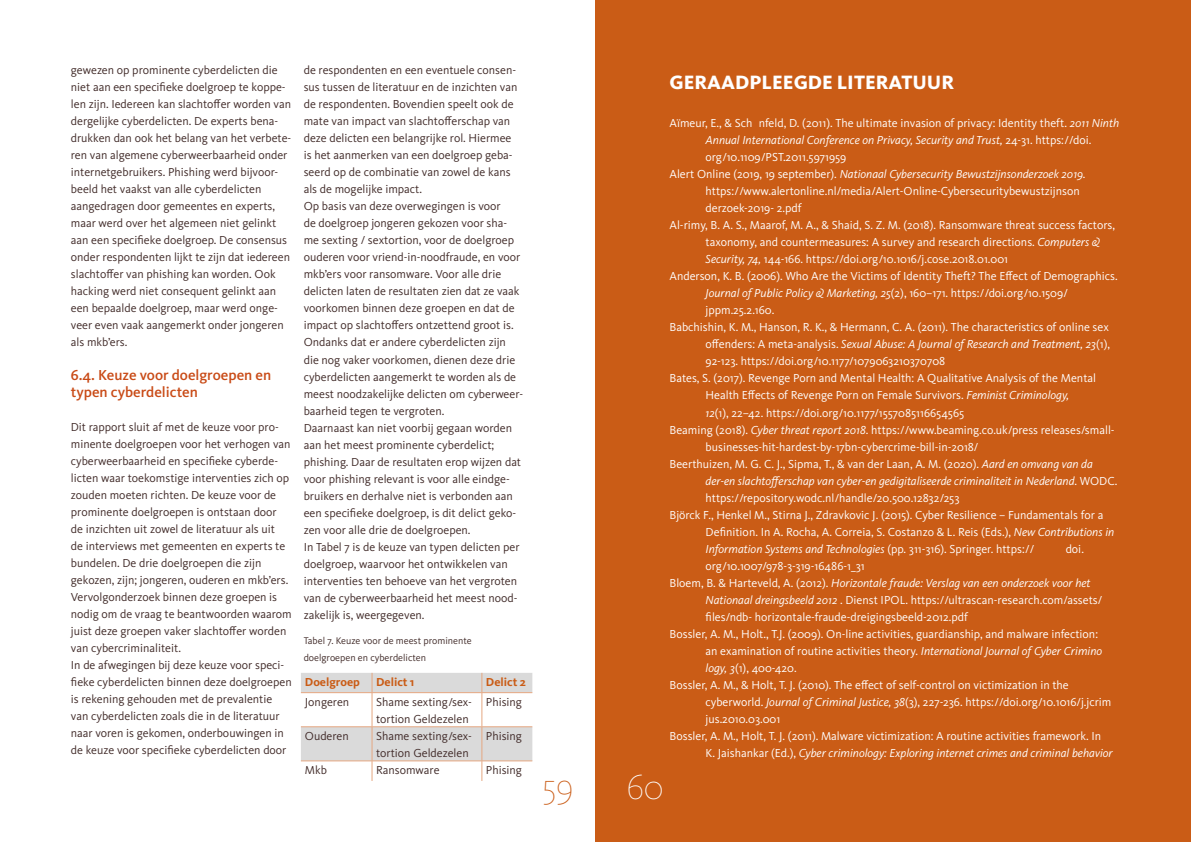
<style>
.page{position:relative;width:1191px;height:842px;background:#fff}
.page>*{position:absolute;margin:0;border:0;box-sizing:border-box;transform-origin:0 0}
.t1{font:100 36px "Kievit OT";color:#ca5c16}
.t2{font:100 36px "Kievit OT";color:#fff}
.t3{font:800 20px "Kievit OT";color:#fff}
.t4{font:500 15px/17px "Kievit OT";color:#c94b17}
.t5{font:12px/17px "Kievit OT";color:#412b29}
.t6{font:12px "Kievit OT";color:#fff}
.t7{font:italic 12px "Kievit OT";color:#fff}
.t8{font:700 12px "Kievit OT";color:#ca5c16}
.t9{font:10px/17px "Kievit OT";color:#412b29}
.s1{font-style:italic}
.s2{font-style:normal}
</style>
<div class="page">
<svg style="left:301px;top:673px;width:231px;height:108px"></svg>
<div style="left:595px;top:0;width:596px;height:842px;background:#ca5c16"></div>
<p class="t5" style="left:71px;top:62px;width:222px">gewezen op prominente cyberdelicten die niet aan een specifieke doelgroep te koppe&shy;len zijn. Iedereen kan slachtoffer worden van dergelijke cyberdelicten. De experts bena&shy;drukken dan ook het belang van het verbete&shy;ren van algemene cyberweerbaarheid onder internetgebruikers. Phishing werd bijvoor&shy;beeld het vaakst van alle cyberdelicten aangedragen door gemeentes en experts, maar werd over het algemeen niet gelinkt aan een specifieke doelgroep. De consensus onder respondenten lijkt te zijn dat iedereen slachtoffer van phishing kan worden. Ook hacking werd niet consequent gelinkt aan een bepaalde doelgroep, maar werd onge&shy;veer even vaak aangemerkt onder jongeren als mkb’ers.</p>
<p class="t4" style="left:71px;top:367px;width:202px">6.4. Keuze voor doelgroepen en typen cyberdelicten</p>
<p class="t5" style="left:71px;top:419px;width:222px">Dit rapport sluit af met de keuze voor pro&shy;minente doelgroepen voor het verhogen van cyberweerbaarheid en specifieke cyberde&shy;licten waar toekomstige interventies zich op zouden moeten richten. De keuze voor de prominente doelgroepen is ontstaan door de inzichten uit zowel de literatuur als uit<br>de interviews met gemeenten en experts te bundelen. De drie doelgroepen die zijn gekozen, zijn; jongeren, ouderen en mkb’ers.<br>Vervolgonderzoek binnen deze groepen is nodig om de vraag te beantwoorden waarom juist deze groepen vaker slachtoffer worden van cybercriminaliteit.<br>In de afwegingen bij deze keuze voor speci&shy;fieke cyberdelicten binnen deze doelgroepen is rekening gehouden met de prevalentie van cyberdelicten zoals die in de literatuur naar voren is gekomen, onderbouwingen in de keuze voor specifieke cyberdelicten door</p>
<p class="t5" style="left:304px;top:62px;width:221px">de respondenten en een eventuele consen&shy;sus tussen de literatuur en de inzichten van de respondenten. Bovendien speelt ook de mate van impact van slachtofferschap van deze delicten een belangrijke rol. Hiermee<br>is het aanmerken van een doelgroep geba&shy;seerd op de combinatie van zowel de kans als de mogelijke impact.<br>Op basis van deze overwegingen is voor<br>de doelgroep jongeren gekozen voor sha&shy;me sexting / sextortion, voor de doelgroep ouderen voor vriend-in-noodfraude, en voor mkb’ers voor ransomware. Voor alle drie delicten laten de resultaten zien dat ze vaak voorkomen binnen deze groepen en dat de impact op slachtoffers ontzettend groot is.<br>Ondanks dat er andere cyberdelicten zijn die nog vaker voorkomen, dienen deze drie cyberdelicten aangemerkt te worden als de meest noodzakelijke delicten om cyberweer&shy;baarheid tegen te vergroten.<br>Daarnaast kan niet voorbij gegaan worden aan het meest prominente cyberdelict; phishing. Daar de resultaten erop wijzen dat voor phishing relevant is voor alle eindge&shy;bruikers en derhalve niet is verbonden aan een specifieke doelgroep, is dit delict geko&shy;zen voor alle drie de doelgroepen.<br>In Tabel 7 is de keuze van typen delicten per doelgroep, waarvoor het ontwikkelen van interventies ten behoeve van het vergroten van de cyberweerbaarheid het meest nood&shy;zakelijk is, weergegeven.</p>
<p class="t9" style="left:304px;top:632px;width:169px">Tabel 7. Keuze voor de meest prominente doelgroepen en cyberdelicten</p>
<p class="t8" style="left:305px;top:675px;width:57px">Doelgroep</p>
<p class="t8" style="left:376px;top:675px;width:40px">Delict 1</p>
<p class="t8" style="left:486px;top:675px;width:41px">Delict 2</p>
<p class="t5" style="left:305px;top:693px;width:46px">Jongeren</p>
<p class="t5" style="left:376px;top:693px;width:97px">Shame sexting/sex&shy;tortion Geldezelen</p>
<p class="t5" style="left:486px;top:693px;width:38px">Phising</p>
<p class="t5" style="left:305px;top:727px;width:45px">Ouderen</p>
<p class="t5" style="left:376px;top:727px;width:97px">Shame sexting/sex&shy;tortion Geldezelen</p>
<p class="t5" style="left:486px;top:727px;width:38px">Phising</p>
<p class="t5" style="left:305px;top:761px;width:24px">Mkb</p>
<p class="t5" style="left:376px;top:761px;width:65px">Ransomware</p>
<p class="t5" style="left:486px;top:761px;width:38px">Phising</p>
<h1 class="t1" style="left:542px;top:765px;width:33px">59</h1>
<h2 class="t3" style="left:669px;top:70px;width:286px">GERAADPLEEGDE LITERATUUR</h2>
<p class="t6" style="left:669px;top:116px;width:451px">Aïmeur, E., &amp; Schőnfeld, D. (2011). The ultimate invasion of privacy: Identity theft. <span class="s1">2011 Ninth</span></p>
<p class="t7" style="left:705px;top:133px;width:387px">Annual International Conference on Privacy, Security and Trust, <span class="s2">24-31. https://doi.</span></p>
<p class="t6" style="left:705px;top:150px;width:142px">org/10.1109/PST.2011.5971959</p>
<p class="t7" style="left:669px;top:167px;width:418px"><span class="s2">Alert Online (2019, 19 september).</span> Nationaal Cybersecurity Bewustzijnsonderzoek 2019.</p>
<p class="t6" style="left:705px;top:184px;width:376px">https://www.alertonline.nl/media/Alert-Online-Cybersecuritybewustzijnson</p>
<p class="t6" style="left:705px;top:201px;width:98px">derzoek-2019- 2.pdf</p>
<p class="t6" style="left:669px;top:218px;width:447px">Al-rimy, B. A. S., Maarof, M. A., &amp; Shaid, S. Z. M. (2018). Ransomware threat success factors,</p>
<p class="t6" style="left:705px;top:235px;width:396px">taxonomy, and countermeasures: A survey and research directions. <span class="s1">Computers &amp;</span></p>
<p class="t6" style="left:705px;top:252px;width:304px"><span class="s1">Security, 74,</span> 144-166. https://doi.org/10.1016/j.cose.2018.01.001</p>
<p class="t6" style="left:669px;top:269px;width:449px">Anderson, K. B. (2006). Who Are the Victims of Identity Theft? The Effect of Demographics.</p>
<p class="t6" style="left:705px;top:286px;width:364px"><span class="s1">Journal of Public Policy &amp; Marketing, 25</span>(2), 160–171. https://doi.org/10.1509/</p>
<p class="t6" style="left:705px;top:303px;width:70px">jppm.25.2.160.</p>
<p class="t6" style="left:669px;top:320px;width:441px">Babchishin, K. M., Hanson, R. K., &amp; Hermann, C. A. (2011). The characteristics of online sex</p>
<p class="t7" style="left:705px;top:337px;width:406px"><span class="s2">offenders: A meta-analysis.</span> Sexual Abuse: A Journal of Research and Treatment, 23<span class="s2">(1),</span></p>
<p class="t6" style="left:705px;top:354px;width:241px">92-123. https://doi.org/10.1177/1079063210370708</p>
<p class="t6" style="left:669px;top:371px;width:428px">Bates, S. (2017). Revenge Porn and Mental Health: A Qualitative Analysis of the Mental</p>
<p class="t6" style="left:705px;top:388px;width:365px">Health Effects of Revenge Porn on Female Survivors. <span class="s1">Feminist Criminology,</span></p>
<p class="t6" style="left:705px;top:405px;width:260px"><span class="s1">12</span>(1), 22–42. https://doi.org/10.1177/1557085116654565</p>
<p class="t6" style="left:669px;top:422px;width:446px">Beaming (2018). <span class="s1">Cyber threat report 2018</span>. https://www.beaming.co.uk/press releases/small-</p>
<p class="t6" style="left:705px;top:439px;width:274px">businesses-hit-hardest-by-17bn-cybercrime-bill-in-2018/</p>
<p class="t6" style="left:669px;top:456px;width:425px">Beerthuizen, M. G. C. J., Sipma, T., &amp; van der Laan, A. M. (2020). <span class="s1">Aard en omvang van da</span></p>
<p class="t7" style="left:705px;top:473px;width:413px">der-en slachtofferschap van cyber-en gedigitaliseerde criminaliteit in Nederland<span class="s2">. WODC.</span></p>
<p class="t6" style="left:705px;top:490px;width:255px">https://repository.wodc.nl/handle/20.500.12832/253</p>
<p class="t6" style="left:669px;top:507px;width:435px">Björck F., Henkel M., Stirna J., Zdravkovic J. (2015). Cyber Resilience – Fundamentals for a</p>
<p class="t6" style="left:705px;top:524px;width:410px">Definition. In A. Rocha, A. Correia, S. Costanzo &amp; L. Reis (Eds.), <span class="s1">New Contributions in</span></p>
<p class="t7" style="left:705px;top:541px;width:330px">Information Systems and Technologies <span class="s2">(pp. 311-316). Springer. https://</span></p>
<p class="t6" style="left:1065px;top:541px;width:20px">doi.</p>
<p class="t6" style="left:705px;top:558px;width:161px">org/10.1007/978-3-319-16486-1_31</p>
<p class="t7" style="left:669px;top:575px;width:422px"><span class="s2">Bloem, B. &amp; Harteveld, A. (2012).</span> Horizontale fraude: Verslag van een onderzoek voor het</p>
<p class="t6" style="left:705px;top:592px;width:398px"><span class="s1">Nationaal dreingsbeeld 2012</span> . Dienst IPOL. https://ultrascan-research.com/assets/</p>
<p class="t6" style="left:705px;top:609px;width:264px">files/ndb- horizontale-fraude-dreigingsbeeld-2012.pdf</p>
<p class="t6" style="left:669px;top:626px;width:430px">Bossler, A. M., Holt., T.J. (2009). On-line activities, guardianship, and malware infection:</p>
<p class="t6" style="left:705px;top:643px;width:398px">an examination of routine activities theory. <span class="s1">International Journal of Cyber Crimino</span></p>
<p class="t6" style="left:705px;top:660px;width:93px"><span class="s1">logy, 3</span>(1), 400-420.</p>
<p class="t6" style="left:669px;top:677px;width:401px">Bossler, A. M., &amp; Holt, T. J. (2010). The effect of self-control on victimization in the</p>
<p class="t6" style="left:705px;top:694px;width:407px">cyberworld. <span class="s1">Journal of Criminal Justice, 38</span>(3), 227-236. https://doi.org/10.1016/j.jcrim</p>
<p class="t6" style="left:705px;top:711px;width:76px">jus.2010.03.001</p>
<p class="t6" style="left:669px;top:728px;width:433px">Bossler, A. M., Holt, T. J. (2011). Malware victimization: A routine activities framework. In</p>
<p class="t7" style="left:705px;top:745px;width:409px"><span class="s2">K. Jaishankar (Ed.),</span> Cyber criminology: Exploring internet crimes and criminal behavior</p>
<h1 class="t2" style="left:626px;top:765px;width:39px">60</h1>
</div>
